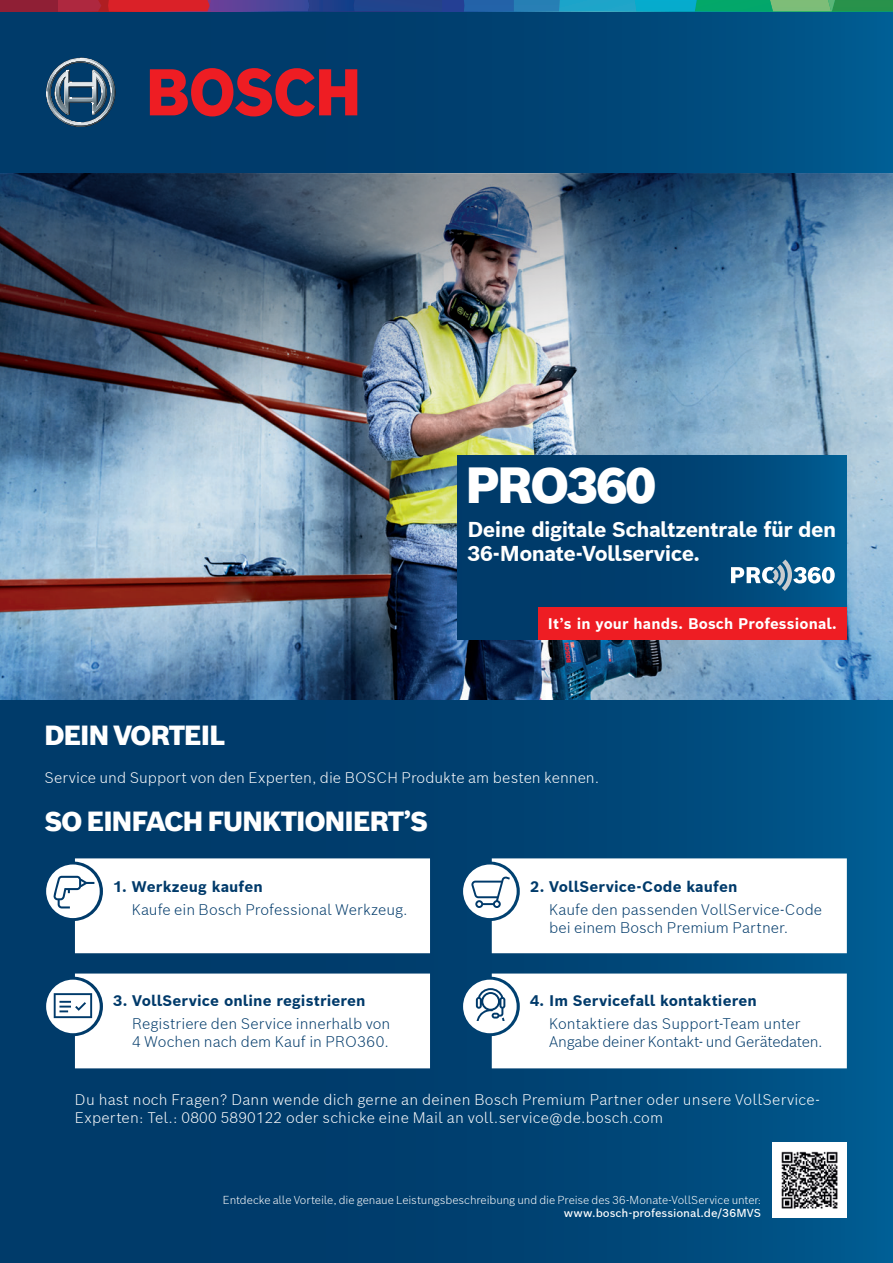
<style>
.page{position:relative;width:893px;height:1263px;background:#fff}
.page>*{position:absolute;margin:0;border:0;box-sizing:border-box;transform-origin:0 0}
.Headline{font:900 49.5px "Bosch Sans";letter-spacing:-.055em;color:#fff}
.Headline-2{font:900 27px "Bosch Sans";letter-spacing:-.055em;color:#fff}
.Headline-3{font:700 21px/24px "Bosch Sans";letter-spacing:-.03em;color:#fff}
.t1{font:300 15px/22.5px "Bosch Sans";color:#003a6a}
.t2{font:300 15px/18px "Bosch Sans";letter-spacing:.015em;color:#fff}
.t3{font:700 15px "Bosch Sans";letter-spacing:.01em;color:#fff}
.Table_Bullet_Copy_7{font:300 11.25px/13.5px "Bosch Sans";letter-spacing:-.01em;color:#fff;text-align:right}
.s1{font-weight:700}
.s2{font-weight:500}
</style>
<div class="page">
<div style="left:0;top:0;width:893px;height:178px;background:linear-gradient(to right,#003461,#005387)"></div>
<div style="left:0;top:695px;width:893px;height:568px;background:linear-gradient(to right,#003461,#015487)"></div>
<div style="left:463px;top:864px;width:54px;height:54px;background:#fff;border-radius:50%"></div>
<div style="left:463px;top:980px;width:54px;height:53px;background:#fff;border-radius:50%"></div>
<div style="left:46px;top:864px;width:54px;height:54px;background:#fff;border-radius:50%"></div>
<svg style="left:46px;top:980px;width:54px;height:53px"></svg>
<svg style="left:46px;top:58px;width:69px;height:69px;background:#426682"></svg>
<svg style="left:150px;top:68px;width:207px;height:48px;background:#8d2940"></svg>
<img style="left:772px;top:1142px;width:75px;height:75px">
<svg style="left:471px;top:858px;width:376px;height:95px"></svg>
<svg style="left:476px;top:973px;width:371px;height:95px"></svg>
<svg style="left:54px;top:858px;width:376px;height:95px"></svg>
<svg style="left:54px;top:973px;width:376px;height:95px"></svg>
<img style="left:0;top:540px;width:893px;height:160px">
<div style="left:457px;top:456px;width:390px;height:184px;background:linear-gradient(to right,#003361,#005488)"></div>
<svg style="left:731px;top:559px;width:104px;height:32px"></svg>
<div style="left:0;top:0;width:58px;height:11px;background:#8f1f35"></div>
<svg style="left:58px;top:0;width:835px;height:11px;background:#486a81"></svg>
<img style="left:0;top:173px;width:893px;height:367px">
<div style="left:538px;top:607px;width:309px;height:33px;background:#ee1d23"></div>
<p class="Headline" style="left:465px;top:453px;width:193px">PRO360</p>
<p class="Headline-3" style="left:467px;top:517px;width:370px">Deine digitale Schaltzentrale für den<br>36-Monate-Vollservice.</p>
<p class="Headline-2" style="left:44px;top:718px;width:183px">DEIN VORTEIL</p>
<p class="t3" style="left:548px;top:613px;width:290px">It’s in your hands. Bosch Professional.</p>
<p class="t2" style="left:44px;top:768px;width:556px">Service und Support von den Experten, die BOSCH Produkte am besten kennen.</p>
<p class="Headline-2" style="left:45px;top:803px;width:385px">SO EINFACH FUNKTIONIERTʼS</p>
<p class="t1" style="left:132px;top:875px;width:278px;text-indent:-18px"><span class="s1">1. Werkzeug kaufen<br></span>Kaufe ein Bosch Professional Werkzeug.</p>
<p class="t1" style="left:132px;top:989px;width:260px;text-indent:-19px"><span class="s1">3. VollService online registrieren<br></span>Registriere den Service innerhalb von</p>
<p class="t1" style="left:132px;top:1030px;width:258px">4 Wochen nach dem Kauf in PRO360.</p>
<p class="t1" style="left:549px;top:875px;width:274px;text-indent:-19px"><span class="s1">2. VollService-Code kaufen<br></span>Kaufe den passenden VollService-Code</p>
<p class="t1" style="left:549px;top:916px;width:241px">bei einem Bosch Premium Partner.</p>
<p class="t1" style="left:549px;top:989px;width:253px;text-indent:-19px"><span class="s1">4. Im Servicefall kontaktieren<br></span>Kontaktiere das Support-Team unter</p>
<p class="t1" style="left:549px;top:1030px;width:275px">Angabe deiner Kontakt- und Gerätedaten.</p>
<p class="t2" style="left:75px;top:1090px;width:746px">Du hast noch Fragen? Dann wende dich gerne an deinen Bosch Premium Partner oder unsere VollService-<br>Experten: Tel.: 0800 5890122 oder schicke eine Mail an voll.service@de.bosch.com</p>
<p class="Table_Bullet_Copy_7" style="left:223px;top:1192px;width:540px">Entdecke alle Vorteile, die genaue Leistungsbeschreibung und die Preise des 36-Monate-VollService unter: <span class="s2">www.bosch-professional.de/36MVS</span></p>
</div>
